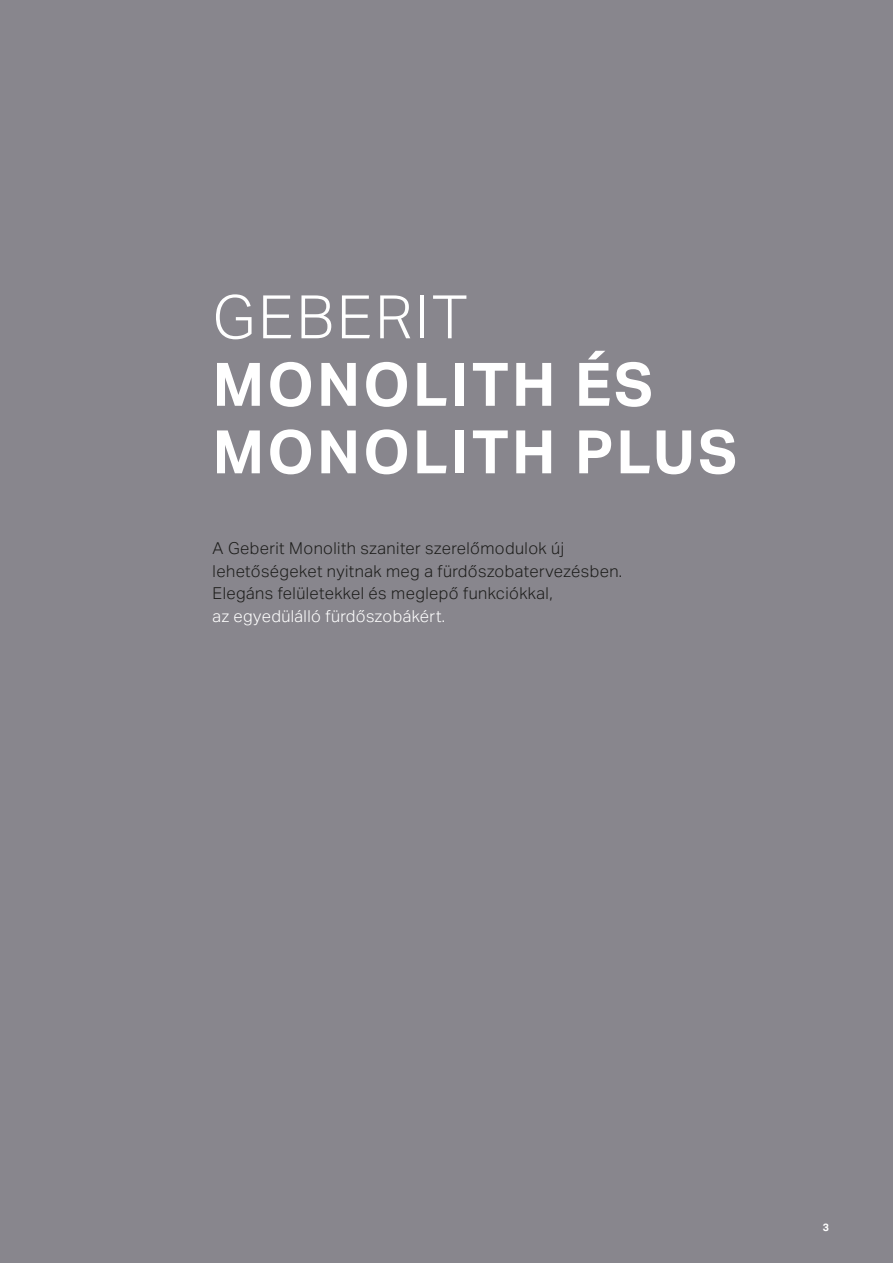
<style>
.page{position:relative;width:893px;height:1263px;background:#88868d}
.page>*{position:absolute;margin:0;border:0;box-sizing:border-box;transform-origin:0 0}
.t1{font:700 60px/67.5px "Aktiv Grotesk Geberit";letter-spacing:.05em;color:#fff}
.t2{font:300 60px "Aktiv Grotesk Geberit";letter-spacing:.05em;color:#fff}
.t3{font:300 16.5px/22.5px "Aktiv Grotesk Geberit";letter-spacing:.025em;color:#1d1d1b}
.t4{font:300 16.5px "Aktiv Grotesk Geberit";letter-spacing:.025em;color:#fff}
.t5{font:700 10.5px "Aktiv Grotesk Geberit";color:#fff}
</style>
<div class="page">
<h1 class="t2" style="left:213px;top:283px;width:256px">GEBERIT</h1>
<h1 class="t1" style="left:213px;top:350px;width:526px">MONOLITH ÉS<br>MONOLITH PLUS</h1>
<p class="t3" style="left:213px;top:537px;width:411px">A Geberit Monolith szaniter szerelőmodulok új lehetőségeket nyitnak meg a fürdőszobatervezésben.<br>Elegáns felületekkel és meglepő funkciókkal,</p>
<p class="t4" style="left:213px;top:606px;width:234px">az egyedülálló fürdőszobákért.</p>
<p class="t5" style="left:823px;top:1220px;width:8px">3</p>
</div>
